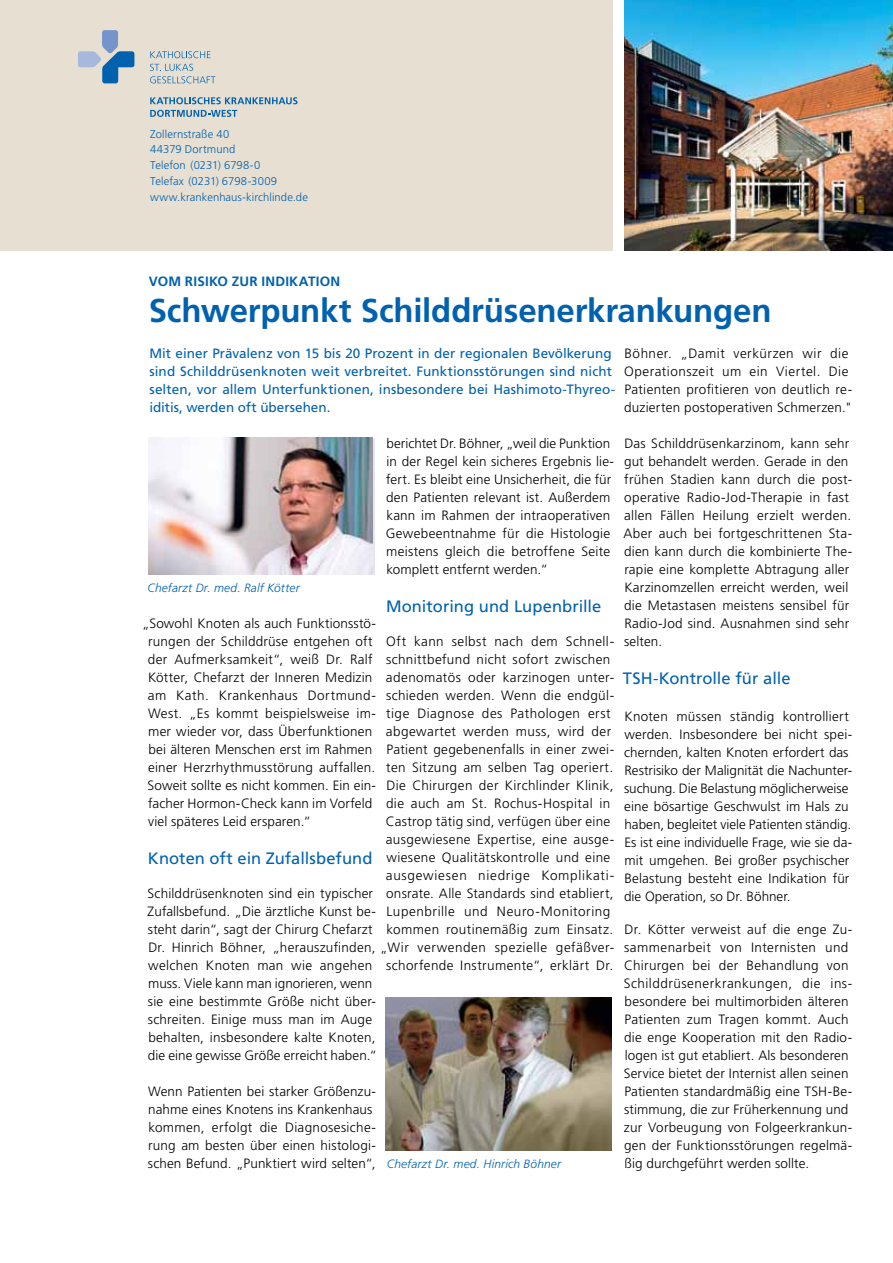
<style>
.page{position:relative;width:893px;height:1263px;background:#fff}
.page>*{position:absolute;margin:0;border:0;box-sizing:border-box;transform-origin:0 0}
.t1{font:700 33px "Frutiger LT Std";letter-spacing:-.005em;color:#0061af}
.t2{font:16.5px "Frutiger LT Std";color:#0061af}
.t3{font:300 13.5px/18px "Frutiger LT Std";letter-spacing:.015em;color:#000}
.t4{font:13.5px/18px "Frutiger LT Std";letter-spacing:.005em;color:#0061af}
.t5{font:700 13.5px "Frutiger LT Std";letter-spacing:.015em;color:#0061af}
.t6{font:italic 300 12px "Frutiger LT Std";letter-spacing:.01em;color:#0061af}
.t7{font:300 11.25px/15.8px "Frutiger LT Std";letter-spacing:.005em;color:#0061af}
</style>
<div class="page">
<img style="left:149px;top:438px;width:224px;height:136px">
<div style="left:0;top:0;width:612px;height:250px;background:#e7dfd2"></div>
<img style="left:625px;top:0;width:268px;height:250px">
<svg style="left:78px;top:30px;width:56px;height:53px"></svg>
<svg style="left:150px;top:51px;width:60px;height:7px"></svg>
<svg style="left:150px;top:64px;width:65px;height:19px"></svg>
<svg style="left:150px;top:97px;width:148px;height:7px"></svg>
<svg style="left:150px;top:110px;width:87px;height:7px"></svg>
<img style="left:386px;top:997px;width:225px;height:153px">
<p class="t7" style="left:150px;top:126px;width:159px">Zollernstraße 40<br>44379 Dortmund<br>Telefon (0231) 6798-0<br>Telefax (0231) 6798-3009 www.krankenhaus-kirchlinde.de</p>
<p class="t5" style="left:149px;top:274px;width:193px">Vom Risiko zur Indikation</p>
<h1 class="t1" style="left:149px;top:291px;width:624px">Schwerpunkt Schilddrüsenerkrankungen</h1>
<p class="t4" style="left:149px;top:345px;width:467px">Mit einer Prävalenz von 15 bis 20 Prozent in der regionalen Bevölkerung sind Schilddrüsenknoten weit verbreitet. Funktionsstörungen sind nicht selten, vor allem Unterfunktionen, insbesondere bei Hashimoto-Thyreo&shy;iditis, werden oft übersehen.</p>
<p class="t3" style="left:386px;top:435px;width:230px">berichtet Dr. Böhner, „weil die Punktion in der Regel kein sicheres Ergebnis lie&shy;fert. Es bleibt eine Unsicherheit, die für den Patienten relevant ist. Außerdem kann im Rahmen der intraoperativen Gewebeentnahme für die Histologie meistens gleich die betroffene Seite komplett entfernt werden.“</p>
<p class="t2" style="left:386px;top:596px;width:217px">Monitoring und Lupenbrille</p>
<p class="t3" style="left:386px;top:633px;width:230px">Oft kann selbst nach dem Schnell&shy;schnittbefund nicht sofort zwischen adenomatös oder karzinogen unter&shy;schieden werden. Wenn die endgül&shy;tige Diagnose des Pathologen erst abgewartet werden muss, wird der Patient gegebenenfalls in einer zwei&shy;ten Sitzung am selben Tag operiert.<br>Die Chirurgen der Kirchlinder Klinik, die auch am St. Rochus-Hospital in Castrop tätig sind, verfügen über eine ausgewiesene Expertise, eine ausge&shy;wiesene Qualitätskontrolle und eine ausgewiesen niedrige Komplikati&shy;onsrate. Alle Standards sind etabliert, Lupenbrille und Neuro-Monitoring kommen routinemäßig zum Einsatz.</p>
<p class="t3" style="left:386px;top:957px;width:229px">schorfende Instrumente“, erklärt Dr.</p>
<p class="t6" style="left:148px;top:581px;width:154px">Chefarzt Dr. med. Ralf Kötter</p>
<p class="t3" style="left:148px;top:615px;width:230px;text-indent:-6px">„Sowohl Knoten als auch Funktionsstö&shy;rungen der Schilddrüse entgehen oft der Aufmerksamkeit“, weiß Dr. Ralf Kötter, Chefarzt der Inneren Medizin am Kath. Krankenhaus Dortmund-West. „Es kommt beispielsweise im&shy;mer wieder vor, dass Überfunktionen bei älteren Menschen erst im Rahmen einer Herzrhythmusstörung auffallen.<br>Soweit sollte es nicht kommen. Ein ein&shy;facher Hormon-Check kann im Vorfeld viel späteres Leid ersparen.“</p>
<p class="t2" style="left:148px;top:848px;width:226px">Knoten oft ein Zufallsbefund</p>
<p class="t3" style="left:148px;top:885px;width:468px">Schilddrüsenknoten sind ein typischer<br>Zufallsbefund. „Die ärztliche Kunst be-<br>steht darin“, sagt der Chirurg Chefarzt<br>Dr. Hinrich Böhner, „herauszufinden, „Wir verwenden spezielle gefäßver&shy;welchen Knoten man wie angehen<br>muss. Viele kann man ignorieren, wenn<br>sie eine bestimmte Größe nicht über-<br>schreiten. Einige muss man im Auge<br>behalten, insbesondere kalte Knoten,<br>die eine gewisse Größe erreicht haben.“</p>
<p class="t3" style="left:148px;top:1083px;width:230px">Wenn Patienten bei starker Größenzu&shy;nahme eines Knotens ins Krankenhaus kommen, erfolgt die Diagnosesiche&shy;rung am besten über einen histologi&shy;schen Befund. „Punktiert wird selten“,</p>
<p class="t6" style="left:387px;top:1157px;width:176px">Chefarzt Dr. med. Hinrich Böhner</p>
<p class="t3" style="left:624px;top:345px;width:230px">Böhner. „Damit verkürzen wir die Operationszeit um ein Viertel. Die Patienten profitieren von deutlich re&shy;duzierten postoperativen Schmerzen."</p>
<p class="t3" style="left:623px;top:435px;width:230px">Das Schilddrüsenkarzinom, kann sehr gut behandelt werden. Gerade in den frühen Stadien kann durch die post&shy;operative Radio-Jod-Therapie in fast allen Fällen Heilung erzielt werden.<br>Aber auch bei fortgeschrittenen Sta&shy;dien kann durch die kombinierte The&shy;rapie eine komplette Abtragung aller Karzinomzellen erreicht werden, weil die Metastasen meistens sensibel für Radio-Jod sind. Ausnahmen sind sehr selten.</p>
<p class="t2" style="left:623px;top:668px;width:169px">TSH-Kontrolle für alle</p>
<p class="t3" style="left:624px;top:708px;width:230px">Knoten müssen ständig kontrolliert werden. Insbesondere bei nicht spei&shy;chernden, kalten Knoten erfordert das Restrisiko der Malignität die Nachunter&shy;suchung. Die Belastung möglicherweise eine bösartige Geschwulst im Hals zu haben, begleitet viele Patienten ständig.<br>Es ist eine individuelle Frage, wie sie da&shy;mit umgehen. Bei großer psychischer Belastung besteht eine Indikation für die Operation, so Dr. Böhner.</p>
<p class="t3" style="left:624px;top:921px;width:230px">Dr. Kötter verweist auf die enge Zu&shy;sammenarbeit von Internisten und Chirurgen bei der Behandlung von Schilddrüsenerkrankungen, die ins&shy;besondere bei multimorbiden älteren Patienten zum Tragen kommt. Auch die enge Kooperation mit den Radio&shy;logen ist gut etabliert. Als besonderen Service bietet der Internist allen seinen Patienten standardmäßig eine TSH-Be&shy;stimmung, die zur Früherkennung und zur Vorbeugung von Folgeerkrankun&shy;gen der Funktionsstörungen regelmä&shy;ßig durchgeführt werden sollte.</p>
</div>
